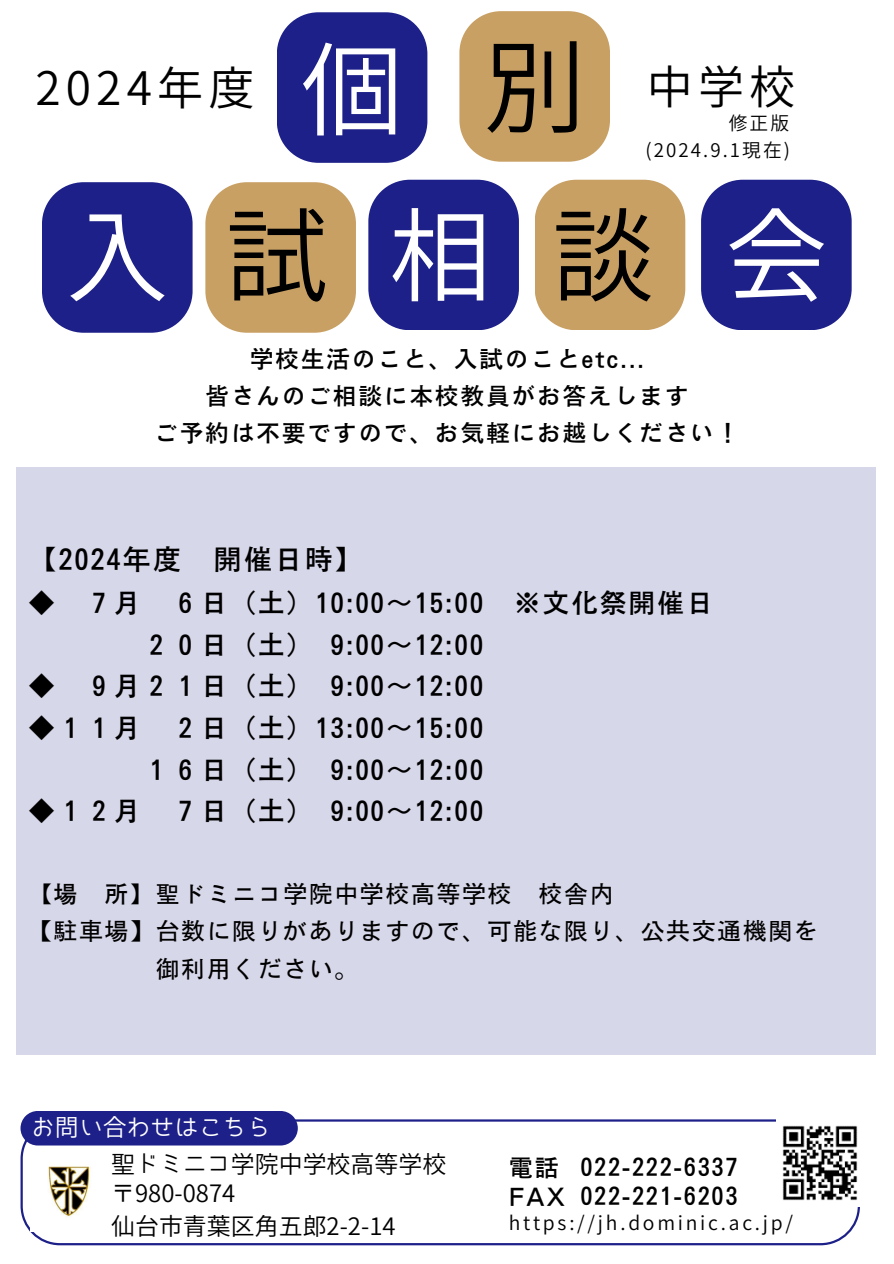
<style>
.page{position:relative;width:894px;height:1264px;background:#fff}
.page>*{position:absolute;margin:0;border:0;box-sizing:border-box;transform-origin:0 0}
.t1{font:102.45px "Bokutachino Gothic 2";color:#fff}
.t2{font:102.45px "Bokutachino Gothic 2";color:#000}
.t3{font:46.05px "Bokutachino Gothic 2";letter-spacing:.11em;color:#000}
.t4{font:28.5px "Motoya Gothic Std W4";letter-spacing:.065em;color:#000}
.t5{font:27px/41.7px "Motoya Gothic Std W4";letter-spacing:.065em;color:#000}
.t6{font:24.3px "Motoya Gothic Std W4";letter-spacing:.07em;color:#000}
.t7{font:24px/37.2px "Motoya Gothic Std W4";letter-spacing:.065em;color:#000;text-align:center}
.t8{font:24px "Motoya Gothic Std W3";letter-spacing:.065em;color:#000}
.t9{font:24px/32.7px "Bokutachino Gothic 2";color:#000}
.t10{font:24px "Bokutachino Gothic 2";color:#fff}
.t11{font:19.35px "Bokutachino Gothic 2";letter-spacing:.145em;color:#000}
.t12{font:18.75px "Bokutachino Gothic 2";letter-spacing:.11em;color:#000}
.s1{font-family:"Motoya Gothic Std W4"}
</style>
<div class="page">
<div style="left:42px;top:182px;width:150px;height:151px;background:#1d2088;border-radius:42px"></div>
<div style="left:205px;top:182px;width:151px;height:151px;background:#c8a064;border-radius:42px"></div>
<div style="left:368px;top:180px;width:151px;height:150px;background:#1d2088;border-radius:42px"></div>
<div style="left:534px;top:180px;width:151px;height:150px;background:#c8a064;border-radius:42px"></div>
<div style="left:700px;top:180px;width:151px;height:150px;background:#1d2088;border-radius:42px"></div>
<svg style="left:21px;top:1119px;width:838px;height:126px"></svg>
<img style="left:31px;top:1145px;width:71px;height:85px">
<div style="left:277px;top:12px;width:150px;height:151px;background:#1d2088;border-radius:42px"></div>
<div style="left:459px;top:11px;width:151px;height:151px;background:#c8a064;border-radius:42px"></div>
<div style="left:17px;top:467px;width:858px;height:588px;background:#d7d7ea"></div>
<div style="left:20px;top:1111px;width:278px;height:34px;background:#1d2088"></div>
<img style="left:776px;top:1119px;width:83px;height:86px">
<h4 class="t3" style="left:35px;top:64px;width:220px">2024年度</h4>
<h5 class="t1" style="left:301px;top:37px;width:104px">個</h5>
<p class="t2" style="left:483px;top:35px;width:104px">別</p>
<h5 class="t3" style="left:646px;top:63px;width:150px">中学校</h5>
<p class="t12" style="left:728px;top:114px;width:62px">修正版</p>
<p class="t12" style="left:645px;top:140px;width:146px">(2024.9.1現在)</p>
<p class="t1" style="left:66px;top:204px;width:96px">入</p>
<p class="t2" style="left:225px;top:204px;width:104px">試</p>
<p class="t1" style="left:389px;top:204px;width:104px">相</p>
<p class="t2" style="left:551px;top:204px;width:104px">談</p>
<p class="t1" style="left:724px;top:204px;width:104px">会</p>
<p class="t7" style="left:154px;top:340px;width:587px">学校生活のこと、入試のことetc...<br>皆さんのご相談に本校教員がお答えします<br>ご予約は不要ですので、お気軽にお越しください！</p>
<p class="t4" style="left:28px;top:545px;width:336px">【2024年度 開催日時】</p>
<p class="t5" style="left:28px;top:582px;width:107px">◆ ７月</p>
<p class="t5" style="left:143px;top:582px;width:560px;text-indent:29px">６日（土）10:00～15:00 ※文化祭開催日<br>２０日（土） 9:00～12:00</p>
<p class="t5" style="left:28px;top:665px;width:456px">◆ ９月２１日（土） 9:00～12:00</p>
<p class="t5" style="left:28px;top:706px;width:107px">◆１１月</p>
<p class="t5" style="left:143px;top:706px;width:342px;text-align:right">２日（土）13:00～15:00<br>１６日（土） 9:00～12:00</p>
<p class="t5" style="left:28px;top:790px;width:107px">◆１２月</p>
<p class="t5" style="left:172px;top:790px;width:313px">７日（土） 9:00～12:00</p>
<p class="t8" style="left:28px;top:882px;width:587px"><span class="s1">【場 所】</span>聖ドミニコ学院中学校高等学校 校舎内</p>
<p class="t8" style="left:28px;top:919px;width:791px">【駐車場】台数に限りがありますので、可能な限り、公共交通機関を</p>
<p class="t8" style="left:156px;top:956px;width:204px">御利用ください。</p>
<p class="t10" style="left:31px;top:1114px;width:241px">お問い合わせはこちら</p>
<h4 class="t9" style="left:111px;top:1147px;width:336px">聖ドミニコ学院中学校高等学校</h4>
<h5 class="t9" style="left:111px;top:1176px;width:286px">〒980-0874<br>仙台市青葉区角五郎2-2-14</h5>
<h2 class="t6" style="left:508px;top:1155px;width:52px">電話</h2>
<h5 class="t11" style="left:508px;top:1213px;width:286px">https://jh.dominic.ac.jp/</h5>
<h4 class="t6" style="left:580px;top:1154px;width:159px">022-222-6337</h4>
<h3 class="t6" style="left:580px;top:1183px;width:159px">022-221-6203</h3>
<h4 class="t6" style="left:508px;top:1184px;width:58px">FAX</h4>
</div>
